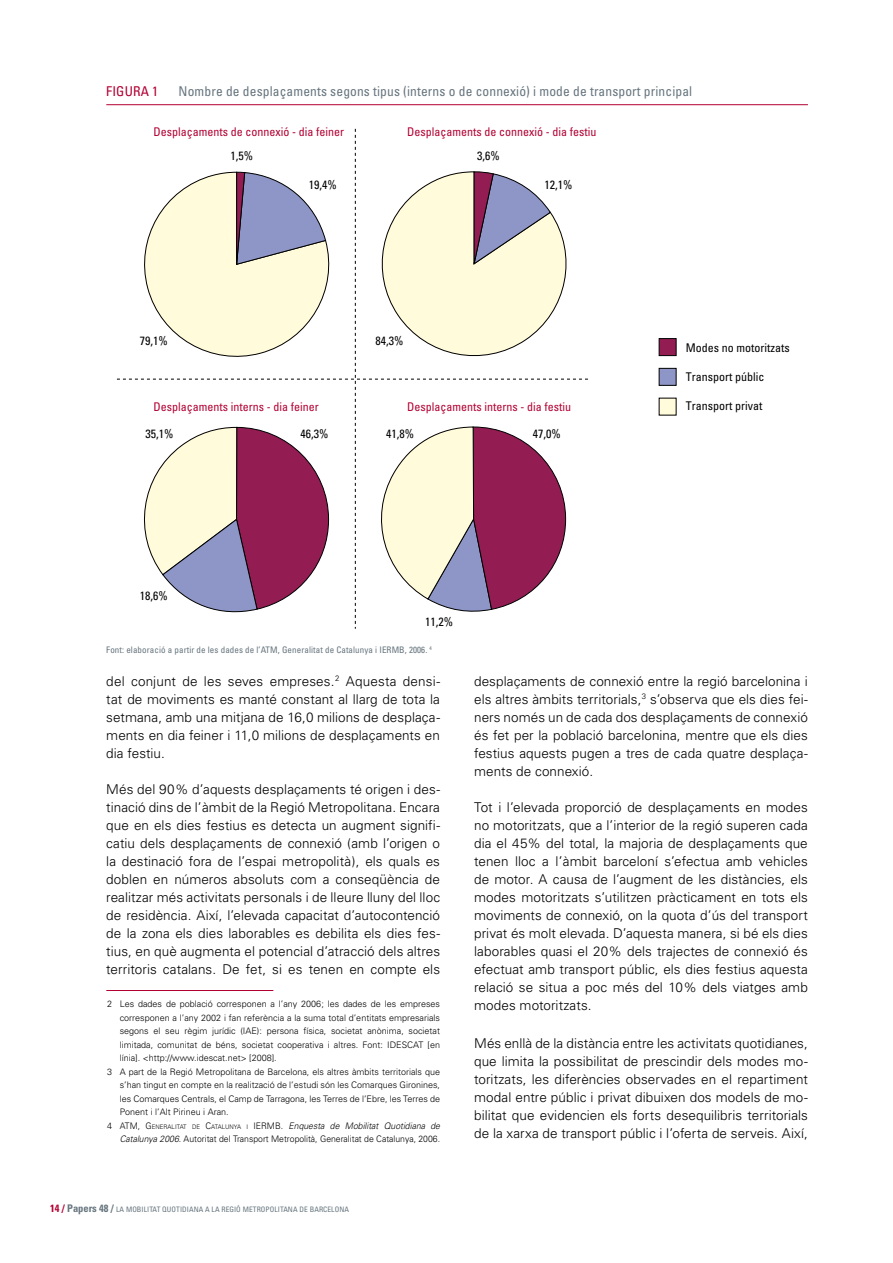
<style>
.page{position:relative;width:893px;height:1263px;background:#fff}
.page>*{position:absolute;margin:0;border:0;box-sizing:border-box;transform-origin:0 0}
.t1{font:300 13.5px/18px "Univers";letter-spacing:.005em;color:#000;text-align:justify}
.t2{font:condensed 13.5px "Univers";letter-spacing:.01em;color:#66757e}
.t3{font:condensed 12px "Univers";color:#b30033}
.t4{font:condensed 12px "Univers";color:#000}
.t5{font:300 9px "Univers";color:#000}
.t6{font:300 9px/13.5px "Univers";color:#000;text-align:right;scale:.96 1}
.t7{font:condensed 9px "Univers";letter-spacing:.01em;color:#66757e}
.t8{font:condensed 7.5px "Univers";letter-spacing:.01em;color:#66757e}
.t9{font:300 6.3px "Univers";color:#000;scale:.96 1}
.s1{color:#b30033}
.s2{font-size:9px}
.s3{font-size:6.3px}
.s4{font-style:inherit}
.s5{font-style:italic}
.s6{font-weight:700;font-size:10.5px;color:#b30033}
.s7{font-weight:700;font-size:10.5px}
</style>
<div class="page">
<hr style="left:106px;top:990px;width:167px;height:1px;background:#b30033">
<hr style="left:106px;top:104px;width:702px;height:1px;background:#b30033">
<div style="left:659px;top:338px;width:17px;height:18px;background:#931d52;border:1px solid #000"></div>
<div style="left:659px;top:368px;width:17px;height:18px;background:#8e96c7;border:1px solid #000"></div>
<div style="left:659px;top:398px;width:17px;height:17px;background:#fffbdb"></div>
<svg style="left:117px;top:129px;width:471px;height:500px"></svg>
<p class="t2" style="left:106px;top:82px;width:587px"><span class="s1">Figura 1</span> Nombre de desplaçaments segons tipus (interns o de connexió) i mode de transport principal</p>
<p class="t3" style="left:154px;top:124px;width:192px">Desplaçaments de connexió - dia feiner</p>
<p class="t3" style="left:407px;top:124px;width:191px">Desplaçaments de connexió - dia festiu</p>
<p class="t4" style="left:140px;top:333px;width:29px">79,1%</p>
<p class="t4" style="left:231px;top:148px;width:24px">1,5%</p>
<p class="t4" style="left:477px;top:148px;width:24px">3,6%</p>
<p class="t4" style="left:309px;top:177px;width:29px">19,4%</p>
<p class="t4" style="left:544px;top:177px;width:29px">12,1%</p>
<p class="t4" style="left:375px;top:333px;width:29px">84,3%</p>
<p class="t3" style="left:154px;top:399px;width:167px">Desplaçaments interns - dia feiner</p>
<p class="t3" style="left:407px;top:399px;width:165px">Desplaçaments interns - dia festiu</p>
<p class="t4" style="left:146px;top:426px;width:29px">35,1%</p>
<p class="t4" style="left:301px;top:426px;width:29px">46,3%</p>
<p class="t4" style="left:386px;top:426px;width:29px">41,8%</p>
<p class="t4" style="left:140px;top:588px;width:29px">18,6%</p>
<p class="t4" style="left:425px;top:614px;width:29px">11,2%</p>
<p class="t7" style="left:106px;top:644px;width:327px">Font: elaboració a partir de les dades de l’ATM, Generalitat de Catalunya i I ERMB, 2006. <sup>4</sup></p>
<p class="t4" style="left:533px;top:426px;width:29px">47,0%</p>
<p class="t4" style="left:686px;top:340px;width:105px">Modes no motoritzats</p>
<p class="t4" style="left:686px;top:369px;width:80px">Transport públic</p>
<p class="t4" style="left:686px;top:398px;width:78px">Transport privat</p>
<p class="t1" style="left:106px;top:672px;width:335px">del conjunt de les seves empreses.<sup>2</sup> Aquesta densi&shy;tat de moviments es manté constant al llarg de tota la setmana, amb una mitjana de 16,0 milions de desplaça&shy;ments en dia feiner i 11,0 milions de desplaçaments en dia festiu.</p>
<p class="t1" style="left:106px;top:780px;width:335px">Més del 90% d’aquests desplaçaments té origen i des&shy;tinació dins de l’àmbit de la Regió Metropolitana. Encara que en els dies festius es detecta un augment signifi&shy;catiu dels desplaçaments de connexió (amb l’origen o la destinació fora de l’espai metropolità), els quals es doblen en números absoluts com a conseqüència de realitzar més activitats personals i de lleure lluny del lloc de residència. Així, l’elevada capacitat d’autocontenció de la zona els dies laborables es debilita els dies fes&shy;tius, en què augmenta el potencial d’atracció dels altres territoris catalans. De fet, si es tenen en compte els</p>
<p class="t5" style="left:107px;top:999px;width:335px">2 Les dades de població corresponen a l’any 2006; les dades de les empreses</p>
<p class="t5" style="left:120px;top:1012px;width:322px">corresponen a l’any 2002 i fan referència a la suma total d’entitats empresarials</p>
<p class="t5" style="left:120px;top:1026px;width:322px">segons el seu règim jurídic (IAE): persona física, societat anònima, societat</p>
<p class="t5" style="left:120px;top:1039px;width:322px">limitada, comunitat de béns, societat cooperativa i altres. Font: IDESCAT [en</p>
<p class="t5" style="left:120px;top:1053px;width:158px">línia]. &lt;http://www.idescat.net&gt; [2008].</p>
<p class="t5" style="left:107px;top:1066px;width:335px">3 A part de la Regió Metropolitana de Barcelona, els altres àmbits territorials que</p>
<p class="t5" style="left:120px;top:1080px;width:322px">s’han tingut en compte en la realització de l’estudi són les Comarques Gironines,</p>
<p class="t5" style="left:120px;top:1093px;width:322px">les Comarques Centrals, el Camp de Tarragona, les Terres de l’Ebre, les Terres de</p>
<p class="t5" style="left:120px;top:1107px;width:111px">Ponent i l’Alt Pirineu i Aran.</p>
<p class="t9" style="left:107px;top:1123px;width:77px"><span class="s2">4</span> <span class="s2">ATM, G</span>ENERALITAT</p>
<p class="t6" style="left:120px;top:1119px;width:335px"><span class="s3">DE</span> <span class="s4">C</span><span class="s3">ATA LUNYA I</span> <span class="s4">IER MB</span>. <span class="s5">Enquesta de Mobilitat Quotidiana de<br>Catalunya 2006</span>. Autoritat del Transport Metropolità, Generalitat de Catalunya<span class="s4">, 2006.</span></p>
<p class="t8" style="left:50px;top:1205px;width:300px"><span class="s6">14 /</span> <span class="s7">Papers 48 /</span> La m ob ilitat quotidiana a la Reg ió Metropolitana de Barcelona</p>
<p class="t1" style="left:474px;top:672px;width:335px">desplaçaments de connexió entre la regió barcelonina i els altres àmbits territorials,<sup>3</sup> s’observa que els dies fei&shy;ners només un de cada dos desplaçaments de connexió és fet per la població barcelonina, mentre que els dies festius aquests pugen a tres de cada quatre desplaça&shy;ments de connexió.</p>
<p class="t1" style="left:474px;top:798px;width:335px">Tot i l’elevada proporció de desplaçaments en modes no motoritzats, que a l’interior de la regió superen cada dia el 45% del total, la majoria de desplaçaments que tenen lloc a l’àmbit barceloní s’efectua amb vehicles de motor. A causa de l’augment de les distàncies, els modes motoritzats s’utilitzen pràcticament en tots els moviments de connexió, on la quota d’ús del transport privat és molt elevada. D’aquesta manera, si bé els dies laborables quasi el 20% dels trajectes de connexió és efectuat amb transport públic, els dies festius aquesta relació se situa a poc més del 10% dels viatges amb modes motoritzats.</p>
<p class="t1" style="left:474px;top:1034px;width:335px">Més enllà de la distància entre les activitats quotidianes, que limita la possibilitat de prescindir dels modes mo&shy;toritzats, les diferències observades en el repartiment modal entre públic i privat dibuixen dos models de mo&shy;bilitat que evidencien els forts desequilibris territorials de la xarxa de transport públic i l’oferta de serveis. Així,</p>
</div>
